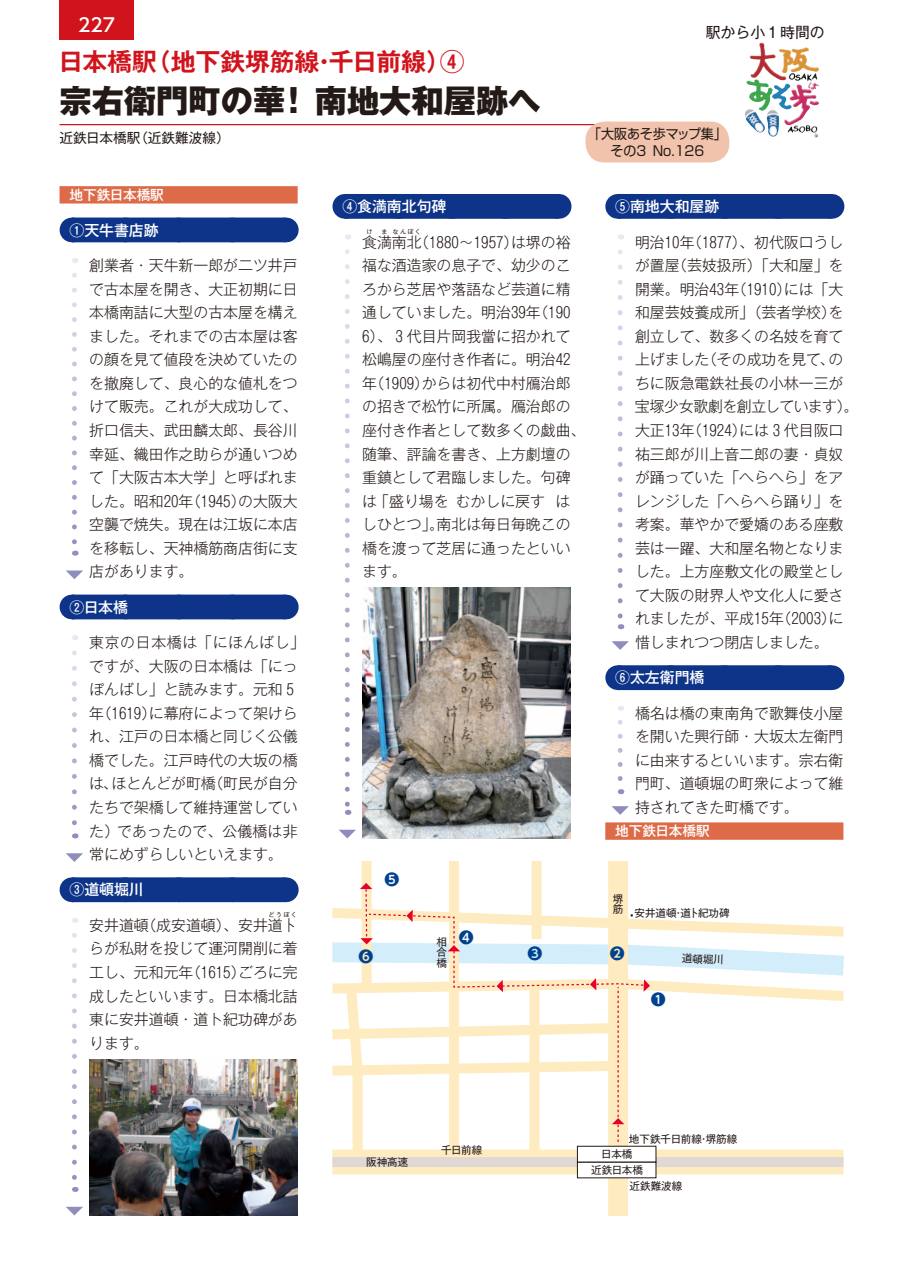
<style>
.page{position:relative;width:903px;height:1275px;background:#fff}
.page>*{position:absolute;margin:0;border:0;box-sizing:border-box;transform-origin:0 0}
.t1{font:800 32.2px "Gothic MB101 Pr 6";color:#231916}
.t2{font:700 24.85px "Gothic MB101 Pr 6 De";color:#d1131c}
.t3{font:500 18.55px "UD Shin Go Pro";color:#fff}
.t4{font:300 14.88px/23.6px "Gothic MB101 Pr 5";color:#231916}
.t5{font:300 14.88px/23.6px "Gothic MB101 Pr 6";color:#231916;text-align:justify}
.t6{font:500 14.88px "Gothic MB101 Pr 6";color:#fff}
.t7{font:14.88px "Gothic MB101 Pr 6";color:#231916}
.t8{font:700 14.88px "UD Shin Go NT Pro De";color:#004290}
.t9{font:13.65px/17.3px "Shin Go Pr 5";color:#231916;text-align:center;scale:.95 1}
.t10{font:500 13.65px "Gothic MB101 Pr 6";color:#fff}
.t11{font:13.65px "Gothic MB101 Pr 6";color:#231916}
.t12{font:10.5px/10.5px "Gothic MB101 Pr 6";color:#231916;text-align:justify}
.t13{font:300 6.12px "Gothic MB101 Pr 5";letter-spacing:.2em;color:#231916}
</style>
<div class="page">
<div style="left:60px;top:186px;width:238px;height:18px;background:#dd6b48"></div>
<div style="left:72px;top:218px;width:213px;height:24px;background:#0d3488"></div>
<svg style="left:285px;top:218px;width:1px;height:24px"></svg>
<div style="left:72px;top:595px;width:213px;height:24px;background:#0d3488"></div>
<svg style="left:285px;top:595px;width:1px;height:24px"></svg>
<div style="left:72px;top:877px;width:213px;height:25px;background:#0d3488"></div>
<svg style="left:125px;top:877px;width:134px;height:1px"></svg>
<svg style="left:285px;top:877px;width:1px;height:25px"></svg>
<img style="left:89px;top:1059px;width:209px;height:156px">
<div style="left:345px;top:194px;width:213px;height:25px;background:#0d3488"></div>
<svg style="left:398px;top:218px;width:133px;height:1px"></svg>
<svg style="left:558px;top:194px;width:1px;height:25px"></svg>
<img style="left:362px;top:588px;width:208px;height:250px">
<div style="left:618px;top:194px;width:213px;height:25px;background:#0d3488"></div>
<svg style="left:671px;top:218px;width:133px;height:1px"></svg>
<svg style="left:831px;top:194px;width:1px;height:25px"></svg>
<div style="left:618px;top:665px;width:213px;height:25px;background:#0d3488"></div>
<svg style="left:671px;top:665px;width:133px;height:1px"></svg>
<svg style="left:831px;top:665px;width:1px;height:25px"></svg>
<div style="left:605px;top:822px;width:238px;height:18px;background:#dd6b48"></div>
<svg style="left:66px;top:570px;width:17px;height:9px"></svg>
<svg style="left:66px;top:853px;width:17px;height:9px"></svg>
<svg style="left:66px;top:1207px;width:17px;height:8px"></svg>
<svg style="left:339px;top:830px;width:17px;height:8px"></svg>
<svg style="left:611px;top:641px;width:18px;height:9px"></svg>
<svg style="left:611px;top:806px;width:18px;height:9px"></svg>
<svg style="left:72px;top:275px;width:5px;height:281px"></svg>
<svg style="left:72px;top:653px;width:5px;height:185px"></svg>
<svg style="left:72px;top:935px;width:5px;height:257px"></svg>
<svg style="left:345px;top:252px;width:5px;height:563px"></svg>
<svg style="left:618px;top:252px;width:5px;height:377px"></svg>
<svg style="left:618px;top:722px;width:5px;height:72px"></svg>
<div style="left:608px;top:862px;width:20px;height:353px;background:#feebbf"></div>
<div style="left:332px;top:1150px;width:511px;height:24px;background:#feebbf"></div>
<div style="left:332px;top:1157px;width:511px;height:10px;background:#dfd8d4"></div>
<div style="left:362px;top:862px;width:10px;height:126px;background:#feebbf"></div>
<div style="left:449px;top:862px;width:10px;height:291px;background:#feebbf"></div>
<div style="left:532px;top:862px;width:10px;height:77px;background:#feebbf"></div>
<div style="left:577px;top:1162px;width:79px;height:16px;background:#fff"></div>
<svg style="left:332px;top:883px;width:511px;height:281px"></svg>
<img style="left:750px;top:43px;width:55px;height:38px">
<div style="left:60px;top:0;width:74px;height:40px;background:#d1131c"></div>
<hr style="left:60px;top:124px;width:654px;height:1px;background:#d1131c">
<div style="left:585px;top:122px;width:144px;height:40px;background:#f1c3ac;border-radius:19px"></div>
<p class="t3" style="left:78px;top:10px;width:38px">227</p>
<p class="t7" style="left:706px;top:20px;width:121px">駅から小１時間の</p>
<h2 class="t2" style="left:59px;top:41px;width:408px">日本橋駅（地下鉄堺筋線・千日前線）④</h2>
<h1 class="t1" style="left:60px;top:73px;width:483px">宗右衛門町の華！ 南地大和屋跡へ</h1>
<p class="t11" style="left:60px;top:127px;width:172px">近鉄日本橋駅（近鉄難波線）</p>
<p class="t9" style="left:588px;top:123px;width:147px">「大阪あそ歩マップ集」その3 No.126</p>
<p class="t10" style="left:69px;top:183px;width:96px">地下鉄日本橋駅</p>
<p class="t6" style="left:69px;top:218px;width:91px">①天牛書店跡</p>
<p class="t5" style="left:89px;top:252px;width:210px">創業者・天牛新一郎が二ツ井戸で古本屋を開き、大正初期に日本橋南詰に大型の古本屋を構えました。それまでの古本屋は客の顔を見て値段を決めていたのを撤廃して、良心的な値札をつけて販売。これが大成功して、折口信夫、武田麟太郎、長谷川幸延、織田作之助らが通いつめて「大阪古本大学」と呼ばれました。昭和２０年（１９４５）の大阪大空襲で焼失。現在は江坂に本店を移転し、天神橋筋商店街に支店があります。</p>
<p class="t6" style="left:69px;top:595px;width:60px">②日本橋</p>
<p class="t4" style="left:89px;top:629px;width:217px">東京の日本橋は「にほんばし」ですが、大阪の日本橋は「にっぽんばし」と読みます。元和₅年（１６１９）に幕府によって架けられ、江戸の日本橋と同じく公儀橋でした。江戸時代の大坂の橋は、ほとんどが町橋（町民が自分たちで架橋して維持運営していた）であったので、公儀橋は非常にめずらしいといえます。</p>
<p class="t6" style="left:69px;top:877px;width:76px">③道頓堀川</p>
<p class="t4" style="left:89px;top:912px;width:210px">安井道頓（成安道頓）、安井道卜</p>
<p class="t13" style="left:268px;top:910px;width:30px">どうぼく</p>
<p class="t4" style="left:89px;top:936px;width:210px;text-align:justify">らが私財を投じて運河開削に着工し、元和元年（１６１５）ごろに完成したといいます。日本橋北詰東に安井道頓・道ト紀功碑があります。</p>
<p class="t6" style="left:342px;top:194px;width:106px">④食満南北句碑</p>
<p class="t4" style="left:362px;top:229px;width:61px">食満南北</p>
<p class="t13" style="left:366px;top:226px;width:8px">け</p>
<p class="t13" style="left:381px;top:226px;width:8px">ま</p>
<p class="t13" style="left:393px;top:226px;width:30px">なんぼく</p>
<p class="t4" style="left:362px;top:229px;width:225px;text-indent:52px">（１８８０～１９５７）は堺の裕福な酒造家の息子で、幼少のころから芝居や落語など芸道に精通していました。明治３９年（１９０<br>６）、₃代目片岡我當に招かれて松嶋屋の座付き作者に。明治４２年（１９０９）からは初代中村鴈治郎の招きで松竹に所属。鴈治郎の座付き作者として数多くの戯曲、随筆、評論を書き、上方劇壇の重鎮として君臨しました。句碑は「盛り場を むかしに戻す　はしひとつ」。南北は毎日毎晩この橋を渡って芝居に通ったといいます。</p>
<p class="t8" style="left:384px;top:867px;width:16px">❺</p>
<p class="t6" style="left:615px;top:194px;width:106px">⑤南地大和屋跡</p>
<p class="t4" style="left:635px;top:229px;width:225px">明治１０年（１８７７）、初代阪口うしが置屋（芸妓扱所）「大和屋」を開業。明治４３年（１９１０）には｢大和屋芸妓養成所」（芸者学校）を創立して、数多くの名妓を育て上げました（その成功を見て、のちに阪急電鉄社長の小林一三が宝塚少女歌劇を創立しています）。大正１３年（１９２４）には₃代目阪口祐三郎が川上音二郎の妻・貞奴が踊っていた「へらへら」をアレンジした「へらへら踊り」を考案。華やかで愛嬌のある座敷芸は一躍、大和屋名物となりました。上方座敷文化の殿堂として大阪の財界人や文化人に愛されましたが、平成１５年（２００３）に惜しまれつつ閉店しました。</p>
<p class="t6" style="left:615px;top:665px;width:91px">⑥太左衛門橋</p>
<p class="t4" style="left:635px;top:700px;width:210px;text-align:justify">橋名は橋の東南角で歌舞伎小屋を開いた興行師・大坂太左衛門に由来するといいます。宗右衛門町、道頓堀の町衆によって維持されてきた町橋です。</p>
<p class="t10" style="left:615px;top:820px;width:96px">地下鉄日本橋駅</p>
<p class="t12" style="left:613px;top:893px;width:12px">堺筋</p>
<p class="t12" style="left:634px;top:907px;width:97px">安井道頓・道卜紀功碑</p>
<p class="t8" style="left:359px;top:944px;width:16px">❻</p>
<p class="t12" style="left:436px;top:936px;width:12px">相合橋</p>
<p class="t8" style="left:459px;top:925px;width:16px">❹</p>
<p class="t8" style="left:527px;top:942px;width:16px">❸</p>
<p class="t8" style="left:610px;top:941px;width:16px">❷</p>
<p class="t8" style="left:651px;top:987px;width:16px">❶</p>
<p class="t12" style="left:682px;top:952px;width:44px;rotate:2deg">道頓堀川</p>
<p class="t12" style="left:366px;top:1156px;width:44px">阪神高速</p>
<p class="t12" style="left:441px;top:1144px;width:43px">千日前線</p>
<p class="t12" style="left:629px;top:1132px;width:110px">地下鉄千日前線・堺筋線</p>
<p class="t12" style="left:630px;top:1180px;width:54px">近鉄難波線</p>
<p class="t12" style="left:601px;top:1148px;width:33px">日本橋</p>
<p class="t12" style="left:591px;top:1164px;width:53px">近鉄日本橋</p>
</div>
